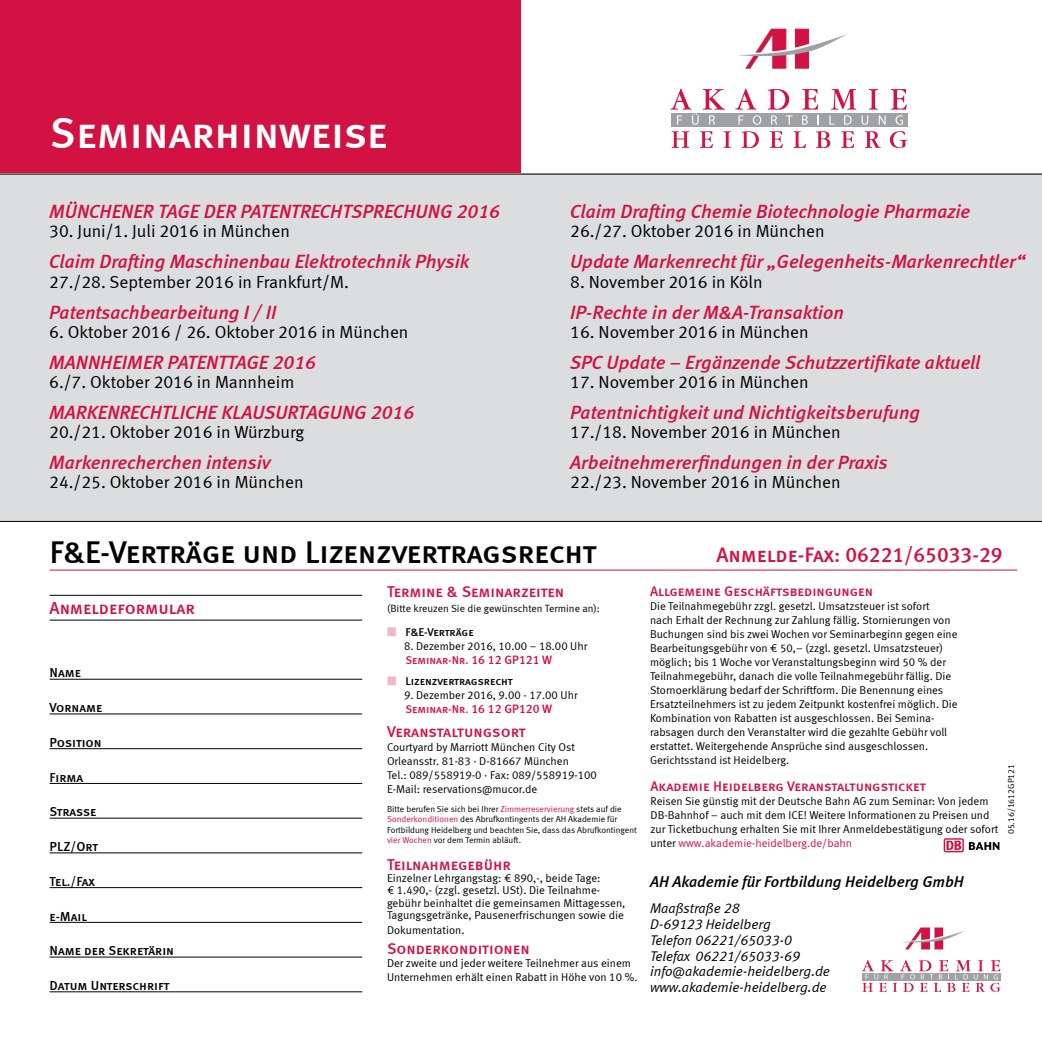
<style>
.page{position:relative;width:1042px;height:1042px;background:#fff}
.page>*{position:absolute;margin:0;border:0;box-sizing:border-box;transform-origin:0 0}
.t1{font:43.75px "Meta Medium LF Caps";color:#fff}
.t2{font:31.5px "Meta Medium LF Caps";letter-spacing:-.015em;color:#000}
.t3{font:21px "Meta Medium LF Caps";color:#d11242}
.t4{font:italic 19.25px "Meta Medium LF";color:#d11242}
.t5{font:17.5px "Meta Normal LF";color:#000}
.t6{font:17.5px "Meta Medium LF Caps";color:#d11242}
.t7{font:15.75px "Meta Medium LF Caps";color:#d11242}
.t8{font:italic 15.75px "Meta Medium LF";color:#000}
.t9{font:italic 14px/15.8px "Meta Normal LF";color:#000}
.t10{font:14px "Meta Medium LF Caps";color:#d11242}
.t11{font:13.12px "Meta Medium LF Caps";color:#000}
.t12{font:11.38px/14px "Meta Normal LF";color:#000}
.t13{font:11.38px "Meta Medium LF Caps";color:#d11242}
.t14{font:11.38px "Meta Medium LF Caps";letter-spacing:-.005em;color:#000}
.t15{font:10.5px "Meta Normal LF";color:#000}
.t16{font:8.75px/10.5px "Meta Normal LF";color:#000}
.s1{color:#f1b8c6}
.s2{font-family:"Meta Medium LF";font-size:12.25px}
.s3{color:#d11242}
</style>
<div class="page">
<div style="left:0;top:0;width:521px;height:174px;background:#d11242"></div>
<div style="left:0;top:174px;width:1042px;height:347px;background:#dcddde"></div>
<svg style="left:738px;top:29px;width:108px;height:39px"></svg>
<svg style="left:671px;top:131px;width:18px;height:17px"></svg>
<svg style="left:700px;top:131px;width:13px;height:17px"></svg>
<svg style="left:723px;top:131px;width:8px;height:17px"></svg>
<svg style="left:741px;top:131px;width:18px;height:17px"></svg>
<svg style="left:770px;top:131px;width:13px;height:17px"></svg>
<svg style="left:793px;top:131px;width:13px;height:17px"></svg>
<svg style="left:816px;top:131px;width:14px;height:17px"></svg>
<svg style="left:841px;top:131px;width:13px;height:17px"></svg>
<svg style="left:865px;top:131px;width:16px;height:17px"></svg>
<svg style="left:890px;top:131px;width:17px;height:17px"></svg>
<div style="left:672px;top:113px;width:236px;height:14px;background:#9fa1a4"></div>
<svg style="left:670px;top:89px;width:55px;height:36px"></svg>
<svg style="left:735px;top:89px;width:26px;height:36px"></svg>
<svg style="left:767px;top:89px;width:25px;height:36px"></svg>
<svg style="left:802px;top:89px;width:17px;height:36px"></svg>
<svg style="left:829px;top:89px;width:56px;height:36px"></svg>
<svg style="left:891px;top:89px;width:16px;height:36px"></svg>
<hr style="left:0;top:521px;width:1042px;height:1px;background:#000">
<hr style="left:0;top:174px;width:1042px;height:1px;background:#000">
<hr style="left:50px;top:569px;width:967px;height:1px;background:#d11242">
<hr style="left:50px;top:595px;width:312px;height:1px;background:#000">
<hr style="left:50px;top:620px;width:312px;height:1px;background:#000">
<hr style="left:50px;top:679px;width:312px;height:1px;background:#000">
<hr style="left:50px;top:713px;width:312px;height:1px;background:#000">
<hr style="left:50px;top:748px;width:312px;height:1px;background:#000">
<hr style="left:50px;top:783px;width:312px;height:1px;background:#000">
<hr style="left:50px;top:818px;width:312px;height:1px;background:#000">
<hr style="left:50px;top:852px;width:312px;height:1px;background:#000">
<hr style="left:50px;top:887px;width:312px;height:1px;background:#000">
<hr style="left:50px;top:922px;width:312px;height:1px;background:#000">
<hr style="left:50px;top:956px;width:312px;height:1px;background:#000">
<hr style="left:50px;top:991px;width:312px;height:1px;background:#000">
<svg style="left:902px;top:928px;width:62px;height:21px"></svg>
<svg style="left:861px;top:960px;width:140px;height:32px"></svg>
<svg style="left:943px;top:838px;width:21px;height:14px"></svg>
<svg style="left:945px;top:839px;width:17px;height:12px"></svg>
<svg style="left:946px;top:840px;width:15px;height:10px"></svg>
<svg style="left:969px;top:842px;width:30px;height:8px"></svg>
<h1 class="t1" style="left:50px;top:107px;width:339px">Seminarhinweise</h1>
<h3 class="t4" style="left:49px;top:200px;width:452px">MÜNCHENER TAGE DER PATENTRECHTSPRECHUNG 2016</h3>
<h3 class="t5" style="left:49px;top:221px;width:242px">30. Juni/1. Juli 2016 in München</h3>
<h3 class="t4" style="left:49px;top:250px;width:421px">Claim Drafting Maschinenbau Elektrotechnik Physik</h3>
<h3 class="t5" style="left:49px;top:271px;width:301px">27./28. September 2016 in Frankfurt/M.</h3>
<h3 class="t4" style="left:49px;top:300px;width:229px">Patentsachbearbeitung I / II</h3>
<h3 class="t5" style="left:49px;top:322px;width:361px">6. Oktober 2016 / 26. Oktober 2016 in München</h3>
<h3 class="t4" style="left:49px;top:351px;width:268px">MANNHEIMER PATENTTAGE 2016</h3>
<h3 class="t5" style="left:49px;top:372px;width:247px">6./7. Oktober 2016 in Mannheim</h3>
<h3 class="t4" style="left:49px;top:401px;width:366px">MARKENRECHTLICHE KLAUSURTAGUNG 2016</h3>
<h3 class="t5" style="left:49px;top:422px;width:257px">20./21. Oktober 2016 in Würzburg</h3>
<h3 class="t4" style="left:49px;top:451px;width:223px">Markenrecherchen intensiv</h3>
<h3 class="t5" style="left:49px;top:472px;width:256px">24./25. Oktober 2016 in München</h3>
<h3 class="t4" style="left:570px;top:200px;width:402px">Claim Drafting Chemie Biotechnologie Pharmazie</h3>
<h3 class="t5" style="left:570px;top:221px;width:256px">26./27. Oktober 2016 in München</h3>
<h3 class="t4" style="left:570px;top:250px;width:456px">Update Markenrecht für „Gelegenheits-Markenrechtler“</h3>
<h3 class="t5" style="left:570px;top:271px;width:194px">8. November 2016 in Köln</h3>
<h3 class="t4" style="left:570px;top:300px;width:275px">IP-Rechte in der M&amp;A-Transaktion</h3>
<h3 class="t5" style="left:570px;top:322px;width:240px">16. November 2016 in München</h3>
<h3 class="t4" style="left:570px;top:351px;width:412px">SPC Update – Ergänzende Schutzzertifikate aktuell</h3>
<h3 class="t5" style="left:570px;top:372px;width:240px">17. November 2016 in München</h3>
<h3 class="t4" style="left:570px;top:401px;width:351px">Patentnichtigkeit und Nichtigkeitsberufung</h3>
<h3 class="t5" style="left:570px;top:422px;width:272px">17./18. November 2016 in München</h3>
<h3 class="t4" style="left:570px;top:451px;width:319px">Arbeitnehmererfindungen in der Praxis</h3>
<h3 class="t5" style="left:570px;top:472px;width:272px">22./23. November 2016 in München</h3>
<h2 class="t2" style="left:50px;top:533px;width:549px">F&amp;E-Verträge und Lizenzvertragsrecht</h2>
<h3 class="t6" style="left:50px;top:598px;width:147px">Anmeldeformular</h3>
<h3 class="t7" style="left:387px;top:582px;width:179px">Termine &amp; Seminarzeiten</h3>
<p class="t15" style="left:387px;top:602px;width:214px">(Bitte kreuzen Sie die gewünschten Termine an):</p>
<p class="t14" style="left:387px;top:625px;width:88px"><span class="s1">■</span> F&amp;E-Verträge</p>
<p class="t12" style="left:404px;top:638px;width:185px">8. Dezember 2016, 10.00 – 18.00 Uhr</p>
<p class="t13" style="left:405px;top:654px;width:148px">Seminar-Nr. <span class="s2">16 12 GP121 W</span></p>
<p class="t14" style="left:387px;top:675px;width:127px"><span class="s1">■</span> Lizenzvertragsrecht</p>
<p class="t12" style="left:404px;top:688px;width:175px">9. Dezember 2016, 9.00 - 17.00 Uhr</p>
<p class="t13" style="left:405px;top:703px;width:148px">Seminar-Nr. <span class="s2">16 12 GP120 W</span></p>
<h3 class="t7" style="left:387px;top:722px;width:140px">Veranstaltungsort</h3>
<p class="t12" style="left:387px;top:739px;width:211px">Courtyard by Marriott München City Ost Orleansstr. 81-83 · D-81667 München<br>Tel.: 089/558919-0 · Fax: 089/558919-100<br>E-Mail: reservations@mucor.de</p>
<p class="t16" style="left:387px;top:803px;width:251px">Bitte berufen Sie sich bei Ihrer <span class="s3">Zimmerreservierung</span> stets auf die <span class="s3">Sonderkonditionen</span> des Abrufkontingents der AH Akademie für Fortbildung Heidelberg und beachten Sie, dass das Abrufkontingent <span class="s3">vier Wochen</span> vor dem Termin abläuft.</p>
<h3 class="t7" style="left:387px;top:855px;width:126px">Teilnahmegebühr</h3>
<p class="t12" style="left:387px;top:872px;width:240px;line-height:12.2px">Einzelner Lehrgangstag: € 890,-, beide Tage:<br>€ 1.490,- (zzgl. gesetzl. USt). Die Teilnahme&shy;gebühr beinhaltet die gemeinsamen Mittagessen, Tagungsgetränke, Pausenerfrischungen sowie die</p>
<p class="t12" style="left:387px;top:922px;width:79px">Dokumentation.</p>
<h3 class="t7" style="left:387px;top:940px;width:144px">Sonderkonditionen</h3>
<p class="t12" style="left:387px;top:955px;width:252px">Der zweite und jeder weitere Teilnehmer aus einem<br>Unternehmen erhält einen Rabatt in Höhe von 10 %.</p>
<p class="t11" style="left:50px;top:665px;width:33px">Name</p>
<p class="t11" style="left:50px;top:700px;width:54px">Vorname</p>
<p class="t11" style="left:50px;top:735px;width:54px">Position</p>
<p class="t11" style="left:50px;top:769px;width:35px">Firma</p>
<p class="t11" style="left:50px;top:804px;width:48px">Strasse</p>
<p class="t11" style="left:50px;top:839px;width:50px">PLZ/Ort</p>
<p class="t11" style="left:50px;top:873px;width:47px">Tel./Fax</p>
<p class="t11" style="left:50px;top:908px;width:39px">e-Mail</p>
<p class="t11" style="left:50px;top:943px;width:126px">Name der Sekretärin</p>
<p class="t11" style="left:50px;top:978px;width:121px">Datum Unterschrift</p>
<h3 class="t3" style="left:716px;top:542px;width:288px">Anmelde-Fax: 06221/65033-29</h3>
<p class="t10" style="left:650px;top:583px;width:225px">Allgemeine Geschäftsbedingungen</p>
<p class="t12" style="left:650px;top:599px;width:309px">Die Teilnahmegebühr zzgl. gesetzl. Umsatzsteuer ist sofort<br>nach Erhalt der Rechnung zur Zahlung fällig. Stornierungen von Buchungen sind bis zwei Wochen vor Seminarbeginn gegen eine Bearbeitungsgebühr von € 50,– (zzgl. gesetzl. Umsatzsteuer) möglich; bis 1 Woche vor Veranstaltungsbeginn wird 50 % der Teilnahmegebühr, danach die volle Teilnahmegebühr fällig. Die Stornoerklärung bedarf der Schriftform. Die Benennung eines Ersatzteilnehmers ist zu jedem Zeitpunkt kostenfrei möglich. Die Kombination von Rabatten ist ausgeschlossen. Bei Semina&shy;rabsagen durch den Veranstalter wird die gezahlte Gebühr voll erstattet. Weitergehende Ansprüche sind ausgeschlossen.<br>Gerichtsstand ist Heidelberg.</p>
<p class="t10" style="left:650px;top:777px;width:277px">Akademie Heidelberg Veranstaltungsticket</p>
<p class="t12" style="left:650px;top:793px;width:349px">Reisen Sie günstig mit der Deutsche Bahn AG zum Seminar: Von jedem DB-Bahnhof − auch mit dem ICE! Weitere Informationen zu Preisen und zur Ticketbuchung erhalten Sie mit Ihrer Anmeldebestätigung oder sofort unter <span class="s3">www.akademie-heidelberg.de/bahn</span></p>
<p class="t16" style="left:1006px;top:834px;width:72px;rotate:-90deg">05.16/1612GP121</p>
<h3 class="t8" style="left:650px;top:872px;width:315px">AH Akademie für Fortbildung Heidelberg GmbH</h3>
<p class="t9" style="left:650px;top:900px;width:181px">Maaßstraße 28<br>D-69123 Heidelberg<br>Telefon 06221/65033-0<br>Telefax 06221/65033-69 info@akademie-heidelberg.de www.akademie-heidelberg.de</p>
</div>
